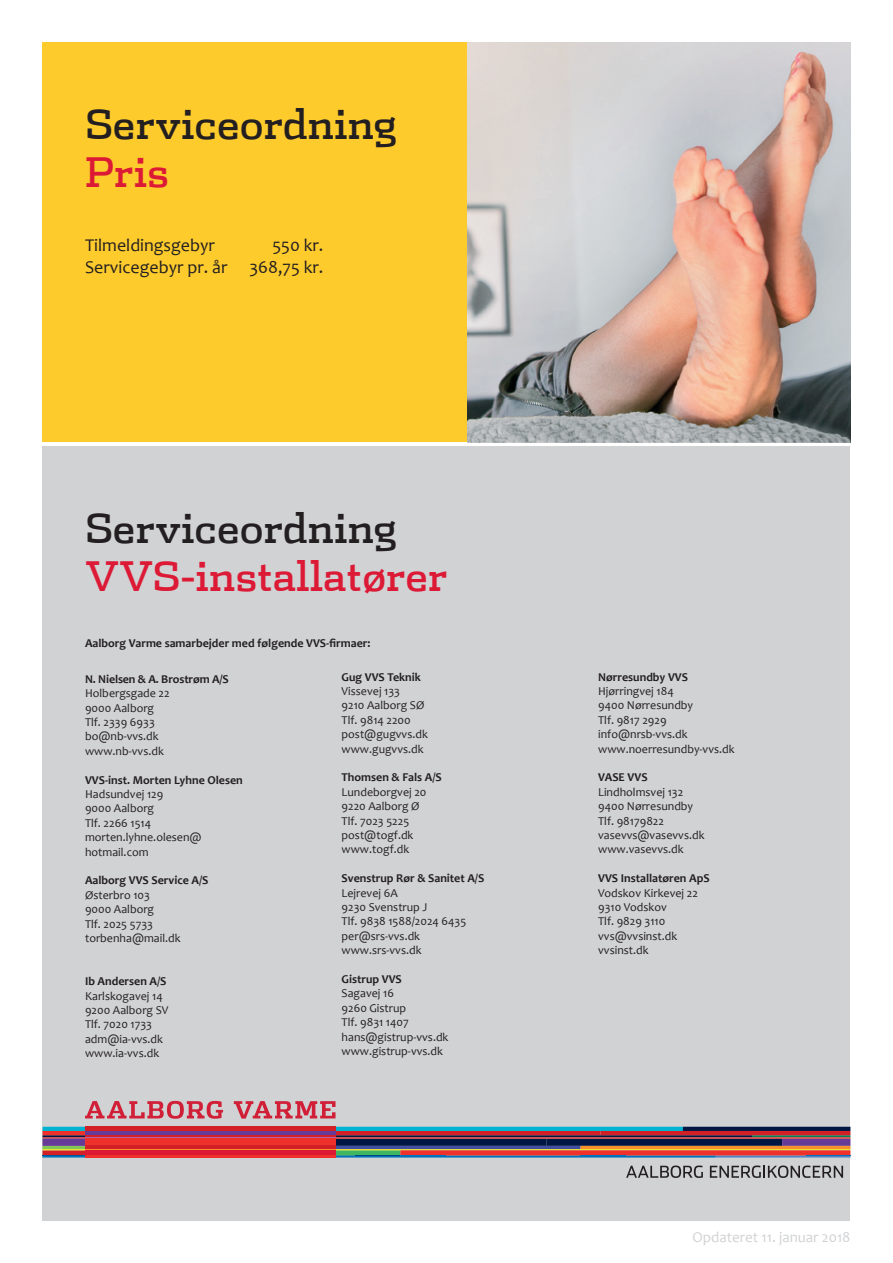
<style>
.page{position:relative;width:893px;height:1263px;background:#fff}
.page>*{position:absolute;margin:0;border:0;box-sizing:border-box;transform-origin:0 0}
.t1{font:40.5px/48.6px "Dispatch";color:#dc1a36}
.t2{font:40.5px/48.6px "Dispatch";color:#231f20}
.t3{font:18px "Candara";color:#231f20}
.t4{font:15px "Candara";color:#d1d2d4}
.t5{font:12px/14.4px "Candara";color:#231f20}
.t6{font:700 12px "Candara";color:#231f20}
.s1{color:#dc1a36}
.s2{color:#231f20}
</style>
<div class="page">
<div style="left:43px;top:43px;width:425px;height:399px;background:#fecb2d"></div>
<div style="left:43px;top:446px;width:807px;height:774px;background:#d1d2d4"></div>
<img style="left:468px;top:43px;width:382px;height:399px">
<svg style="left:43px;top:1127px;width:807px;height:30px"></svg>
<hr style="left:85px;top:1131px;width:250px;height:4px;background:#663b97">
<hr style="left:85px;top:1135px;width:250px;height:2px;background:#d32026">
<hr style="left:85px;top:1137px;width:250px;height:1px;background:#b363a8">
<div style="left:85px;top:1138px;width:250px;height:8px;background:#ee312b"></div>
<hr style="left:85px;top:1146px;width:250px;height:3px;background:#d32026">
<hr style="left:85px;top:1149px;width:250px;height:1px;background:#f6902c">
<div style="left:85px;top:1150px;width:250px;height:5px;background:#dc1a36"></div>
<hr style="left:85px;top:1155px;width:250px;height:2px;background:#ee312b">
<hr style="left:85px;top:1127px;width:250px;height:4px;background:#d32026">
<svg style="left:85px;top:1101px;width:138px;height:18px"></svg>
<svg style="left:234px;top:1101px;width:101px;height:17px"></svg>
<svg style="left:626px;top:1165px;width:77px;height:13px"></svg>
<svg style="left:710px;top:1165px;width:133px;height:13px"></svg>
<p class="t2" style="left:85px;top:97px;width:314px">Serviceordning<br><span class="s1">Pris</span></p>
<p class="t3" style="left:85px;top:234px;width:131px">Tilmeldingsgebyr</p>
<p class="t3" style="left:85px;top:256px;width:144px">Servicegebyr pr. år</p>
<p class="t3" style="left:272px;top:234px;width:53px">550 kr.</p>
<p class="t3" style="left:249px;top:256px;width:76px">368,75 kr.</p>
<p class="t1" style="left:85px;top:501px;width:364px"><span class="s2">Serviceordning<br></span>VVS-installatører</p>
<p class="t6" style="left:85px;top:635px;width:287px">Aalborg Varme samarbejder med følgende VVS-firmaer:</p>
<p class="t6" style="left:85px;top:671px;width:145px">N. Nielsen &amp; A. Brostrøm A/S</p>
<p class="t5" style="left:85px;top:686px;width:86px">Holbergsgade 22</p>
<p class="t5" style="left:85px;top:700px;width:71px">9000 Aalborg</p>
<p class="t5" style="left:85px;top:715px;width:71px">Tlf. 2339 6933</p>
<p class="t5" style="left:85px;top:729px;width:75px">bo@nb-vvs.dk</p>
<p class="t5" style="left:85px;top:743px;width:80px">www.nb-vvs.dk</p>
<p class="t6" style="left:85px;top:772px;width:159px">VVS-inst. Morten Lyhne Olesen</p>
<p class="t5" style="left:85px;top:787px;width:80px">Hadsundvej 129</p>
<p class="t5" style="left:85px;top:801px;width:71px">9000 Aalborg</p>
<p class="t5" style="left:85px;top:815px;width:118px">Tlf. 2266 1514 morten.lyhne.olesen@</p>
<p class="t5" style="left:85px;top:844px;width:65px">hotmail.com</p>
<p class="t6" style="left:85px;top:873px;width:125px">Aalborg VVS Service A/S</p>
<p class="t5" style="left:85px;top:887px;width:66px">Østerbro 103</p>
<p class="t5" style="left:85px;top:902px;width:71px">9000 Aalborg</p>
<p class="t5" style="left:85px;top:916px;width:69px">Tlf. 2025 5733</p>
<p class="t5" style="left:85px;top:931px;width:97px">torbenha@mail.dk</p>
<p class="t6" style="left:85px;top:974px;width:83px">Ib Andersen A/S</p>
<p class="t5" style="left:85px;top:988px;width:79px">Karlskogavej 14</p>
<p class="t5" style="left:85px;top:1003px;width:85px">9200 Aalborg SV</p>
<p class="t5" style="left:85px;top:1017px;width:69px">Tlf. 7020 1733</p>
<p class="t5" style="left:85px;top:1031px;width:79px">adm@ia-vvs.dk</p>
<p class="t5" style="left:85px;top:1046px;width:76px">www.ia-vvs.dk</p>
<p class="t6" style="left:342px;top:669px;width:81px">Gug VVS Teknik</p>
<p class="t5" style="left:342px;top:684px;width:60px">Vissevej 133</p>
<p class="t5" style="left:342px;top:698px;width:84px">9210 Aalborg SØ</p>
<p class="t5" style="left:342px;top:712px;width:71px">Tlf. 9814 2200</p>
<p class="t5" style="left:342px;top:727px;width:88px">post@gugvvs.dk</p>
<p class="t5" style="left:342px;top:741px;width:84px">www.gugvvs.dk</p>
<p class="t6" style="left:342px;top:770px;width:102px">Thomsen &amp; Fals A/S</p>
<p class="t5" style="left:342px;top:784px;width:86px">Lundeborgvej 20</p>
<p class="t5" style="left:342px;top:799px;width:79px">9220 Aalborg Ø</p>
<p class="t5" style="left:342px;top:813px;width:69px">Tlf. 7023 5225</p>
<p class="t5" style="left:342px;top:828px;width:73px">post@togf.dk</p>
<p class="t5" style="left:342px;top:842px;width:69px">www.togf.dk</p>
<p class="t6" style="left:342px;top:871px;width:144px">Svenstrup Rør &amp; Sanitet A/S</p>
<p class="t5" style="left:342px;top:885px;width:58px">Lejrevej 6A</p>
<p class="t5" style="left:342px;top:900px;width:87px">9230 Svenstrup J</p>
<p class="t5" style="left:342px;top:914px;width:126px">Tlf. 9838 1588/2024 6435</p>
<p class="t5" style="left:342px;top:928px;width:80px">per@srs-vvs.dk</p>
<p class="t5" style="left:342px;top:943px;width:81px">www.srs-vvs.dk</p>
<p class="t6" style="left:342px;top:971px;width:62px">Gistrup VVS</p>
<p class="t5" style="left:342px;top:986px;width:54px">Sagavej 16</p>
<p class="t5" style="left:342px;top:1000px;width:66px">9260 Gistrup</p>
<p class="t5" style="left:342px;top:1015px;width:69px">Tlf. 9831 1407</p>
<p class="t5" style="left:342px;top:1029px;width:108px">hans@gistrup-vvs.dk</p>
<p class="t5" style="left:342px;top:1044px;width:103px">www.gistrup-vvs.dk</p>
<p class="t6" style="left:598px;top:669px;width:91px">Nørresundby VVS</p>
<p class="t5" style="left:598px;top:684px;width:77px">Hjørringvej 184</p>
<p class="t5" style="left:598px;top:698px;width:97px">9400 Nørresundby</p>
<p class="t5" style="left:598px;top:712px;width:70px">Tlf. 9817 2929</p>
<p class="t5" style="left:598px;top:727px;width:91px">info@nrsb-vvs.dk</p>
<p class="t5" style="left:598px;top:741px;width:138px">www.noerresundby-vvs.dk</p>
<p class="t6" style="left:598px;top:770px;width:51px">VASE VVS</p>
<p class="t5" style="left:598px;top:784px;width:87px">Lindholmsvej 132</p>
<p class="t5" style="left:598px;top:799px;width:97px">9400 Nørresundby</p>
<p class="t5" style="left:598px;top:813px;width:67px">Tlf. 98179822</p>
<p class="t5" style="left:598px;top:828px;width:108px">vasevvs@vasevvs.dk</p>
<p class="t5" style="left:598px;top:842px;width:87px">www.vasevvs.dk</p>
<p class="t6" style="left:598px;top:871px;width:113px">VVS Installatøren ApS</p>
<p class="t5" style="left:598px;top:885px;width:101px">Vodskov Kirkevej 22</p>
<p class="t5" style="left:598px;top:900px;width:70px">9310 Vodskov</p>
<p class="t5" style="left:598px;top:914px;width:69px">Tlf. 9829 3110</p>
<p class="t5" style="left:598px;top:928px;width:81px">vvs@vvsinst.dk</p>
<p class="t5" style="left:598px;top:943px;width:52px">vvsinst.dk</p>
<p class="t4" style="left:692px;top:1227px;width:160px">Opdateret 11. januar 2018</p>
</div>
